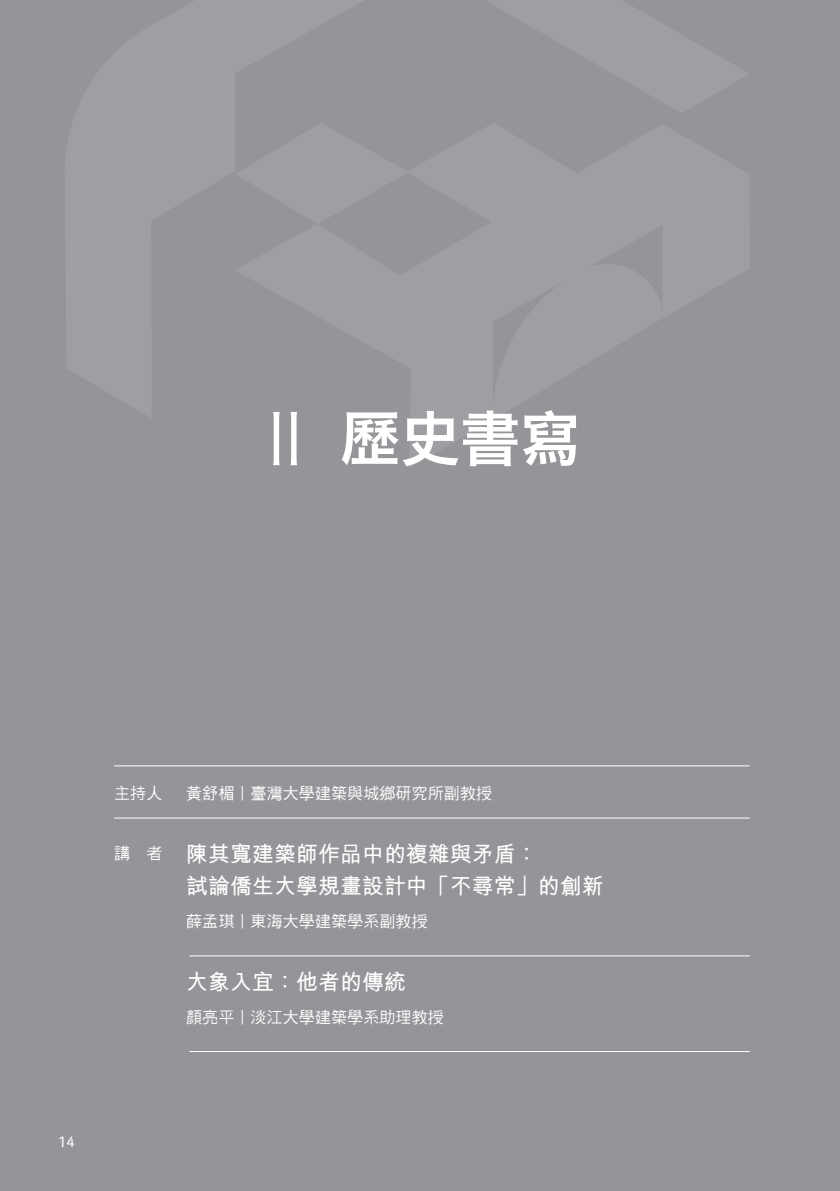
<style>
.page{position:relative;width:840px;height:1191px;background:#fff}
.page>*{position:absolute;margin:0;border:0;box-sizing:border-box;transform-origin:0 0}
.t1{font:60px "Hiragino Sans CNS W6";color:#fff}
.t2{font:700 22px/32px "M Hei HK";letter-spacing:.01em;color:#fff}
.t3{font:16px "DF Hei W5 WIN BF";letter-spacing:.015em;color:#fff}
.t4{font:14px "jf jinxuanlatte 2.0 Medium";color:#fff}
.s1{font-family:"Hiragino Sans CNS W3";font-size:70px}
</style>
<div class="page">
<div style="left:0;top:0;width:839px;height:1191px;background:#939598"></div>
<hr style="left:114px;top:765px;width:635px;height:1px;background:#fff">
<hr style="left:114px;top:817px;width:635px;height:1px;background:#fff">
<hr style="left:189px;top:955px;width:560px;height:1px;background:#fff">
<hr style="left:189px;top:1051px;width:560px;height:1px;background:#fff">
<h1 class="t1" style="left:250px;top:389px;width:331px"><span class="s1">Ⅱ</span> 歷史書寫</h1>
<p class="t3" style="left:114px;top:785px;width:50px">主持人</p>
<p class="t3" style="left:186px;top:785px;width:307px">黃舒楣︱臺灣大學建築與城鄉研究所副教授</p>
<h2 class="t2" style="left:186px;top:836px;width:418px;text-indent:-72px"><sup>講　者</sup> 陳其寬建築師作品中的複雜與矛盾：<br>試論僑生大學規畫設計中「不尋常」的創新</h2>
<p class="t3" style="left:186px;top:913px;width:243px">薛孟琪︱東海大學建築學系副教授</p>
<h2 class="t2" style="left:186px;top:964px;width:221px">大象入宜：他者的傳統</h2>
<p class="t3" style="left:186px;top:1009px;width:259px">顏亮平︱淡江大學建築學系助理教授</p>
<p class="t4" style="left:58px;top:1128px;width:19px">14</p>
</div>
